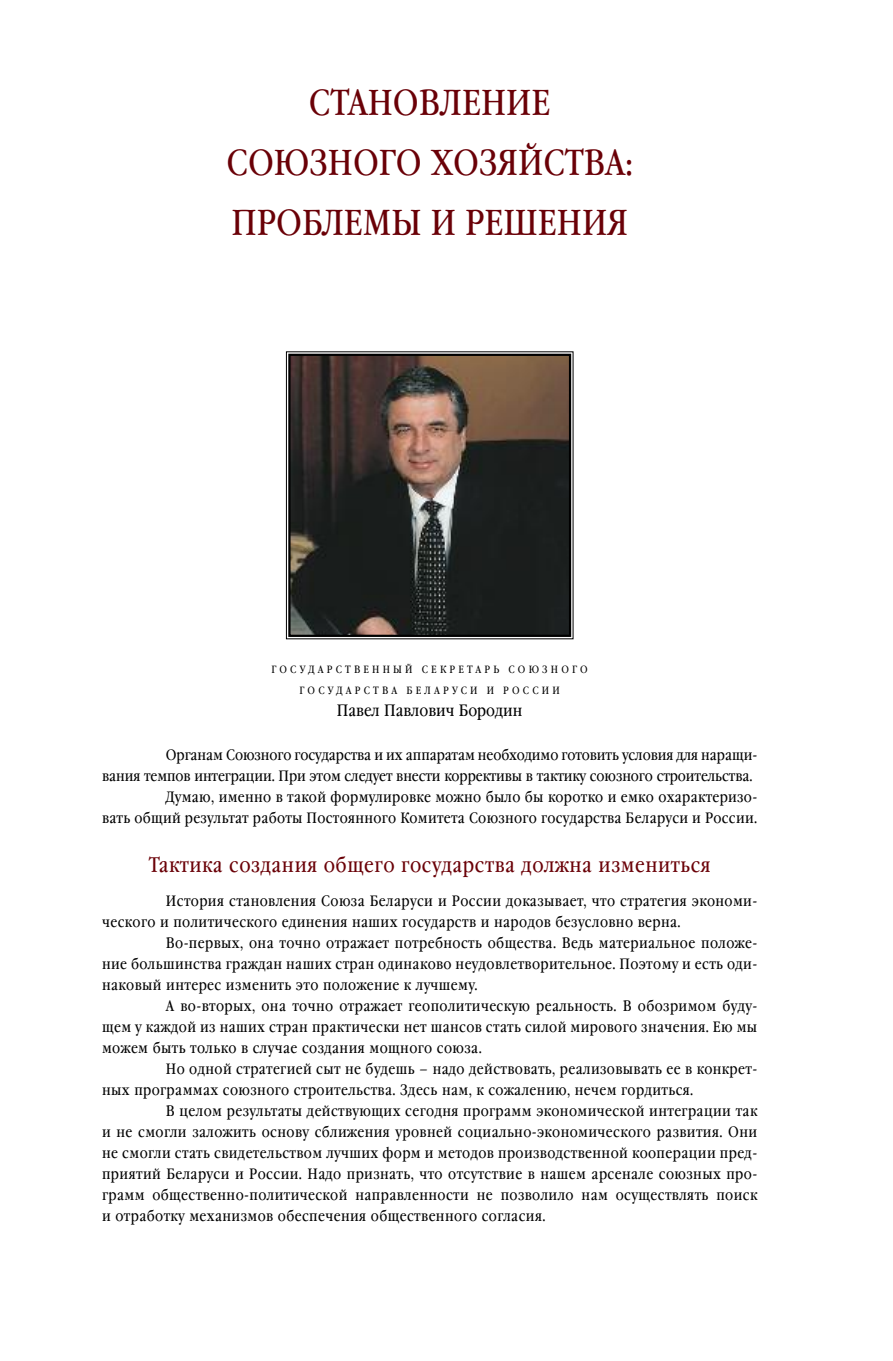
<style>
.page{position:relative;width:893px;height:1361px;background:#fff}
.page>*{position:absolute;margin:0;border:0;box-sizing:border-box;transform-origin:0 0}
.t1{font:36px/60px "Garamond Book Narrow C";color:#6a0007;text-align:center}
.t2{font:21px "Garamond Book Narrow C";letter-spacing:.025em;color:#6a0007}
.t3{font:16.5px "Garamond Book Narrow C";color:#000}
.t4{font:15px "Garamond Book Narrow C";letter-spacing:.025em;color:#000}
.t5{font:15px "Garamond Book Narrow C";letter-spacing:-.005em;color:#000}
.t6{font:10.5px/21px "Garamond Book Narrow C";letter-spacing:.305em;color:#000;text-align:center}
</style>
<div class="page">
<img style="left:291px;top:357px;width:277px;height:277px">
<div style="left:288px;top:354px;width:283px;height:283px;border:2px solid #000"></div>
<h1 class="t1" style="left:226px;top:72px;width:407px">СТАНОВЛЕНИЕ<br>СОЮЗНОГО ХОЗЯЙСТВА:<br>ПРОБЛЕМЫ И РЕШЕНИЯ</h1>
<p class="t6" style="left:271px;top:658px;width:318px">ГОСУДАРСТВЕННЫЙ СЕКРЕТАРЬ СОЮЗНОГО<br>ГОСУДАРСТВА БЕЛАРУСИ И РОССИИ</p>
<p class="t3" style="left:337px;top:701px;width:187px">Павел Павлович Бородин</p>
<p class="t5" style="left:166px;top:746px;width:593px">Органам Союзного государства и их аппаратам необходимо готовить условия для наращи-</p>
<p class="t5" style="left:102px;top:767px;width:651px">вания темпов интеграции. При этом следует внести коррективы в тактику союзного строительства.</p>
<p class="t4" style="left:166px;top:788px;width:593px">Думаю, именно в такой формулировке можно было бы коротко и емко охарактеризо-</p>
<p class="t4" style="left:102px;top:809px;width:656px">вать общий результат работы Постоянного Комитета Союзного государства Беларуси и России.</p>
<h2 class="t2" style="left:149px;top:852px;width:563px">Тактика создания общего государства должна измениться</h2>
<p class="t4" style="left:166px;top:891px;width:593px">История становления Союза Беларуси и России доказывает, что стратегия экономи-</p>
<p class="t4" style="left:102px;top:912px;width:580px">ческого и политического единения наших государств и народов безусловно верна.</p>
<p class="t4" style="left:166px;top:933px;width:593px">Во-первых, она точно отражает потребность общества. Ведь материальное положе-</p>
<p class="t4" style="left:102px;top:954px;width:656px">ние большинства граждан наших стран одинаково неудовлетворительное. Поэтому и есть оди-</p>
<p class="t4" style="left:102px;top:975px;width:377px">наковый интерес изменить это положение к лучшему.</p>
<p class="t4" style="left:166px;top:996px;width:593px">А во-вторых, она точно отражает геополитическую реальность. В обозримом буду-</p>
<p class="t4" style="left:102px;top:1017px;width:656px">щем у каждой из наших стран практически нет шансов стать силой мирового значения. Ею мы</p>
<p class="t4" style="left:102px;top:1038px;width:381px">можем быть только в случае создания мощного союза.</p>
<p class="t4" style="left:166px;top:1059px;width:593px">Но одной стратегией сыт не будешь – надо действовать, реализовывать ее в конкрет-</p>
<p class="t4" style="left:102px;top:1080px;width:592px">ных программах союзного строительства. Здесь нам, к сожалению, нечем гордиться.</p>
<p class="t4" style="left:166px;top:1101px;width:593px">В целом результаты действующих сегодня программ экономической интеграции так</p>
<p class="t4" style="left:102px;top:1122px;width:656px">и не смогли заложить основу сближения уровней социально-экономического развития. Они</p>
<p class="t4" style="left:102px;top:1143px;width:656px">не смогли стать свидетельством лучших форм и методов производственной кооперации пред-</p>
<p class="t4" style="left:102px;top:1164px;width:656px">приятий Беларуси и России. Надо признать, что отсутствие в нашем арсенале союзных про-</p>
<p class="t4" style="left:102px;top:1185px;width:656px">грамм общественно-политической направленности не позволило нам осуществлять поиск</p>
<p class="t4" style="left:102px;top:1206px;width:445px">и отработку механизмов обеспечения общественного согласия.</p>
</div>
